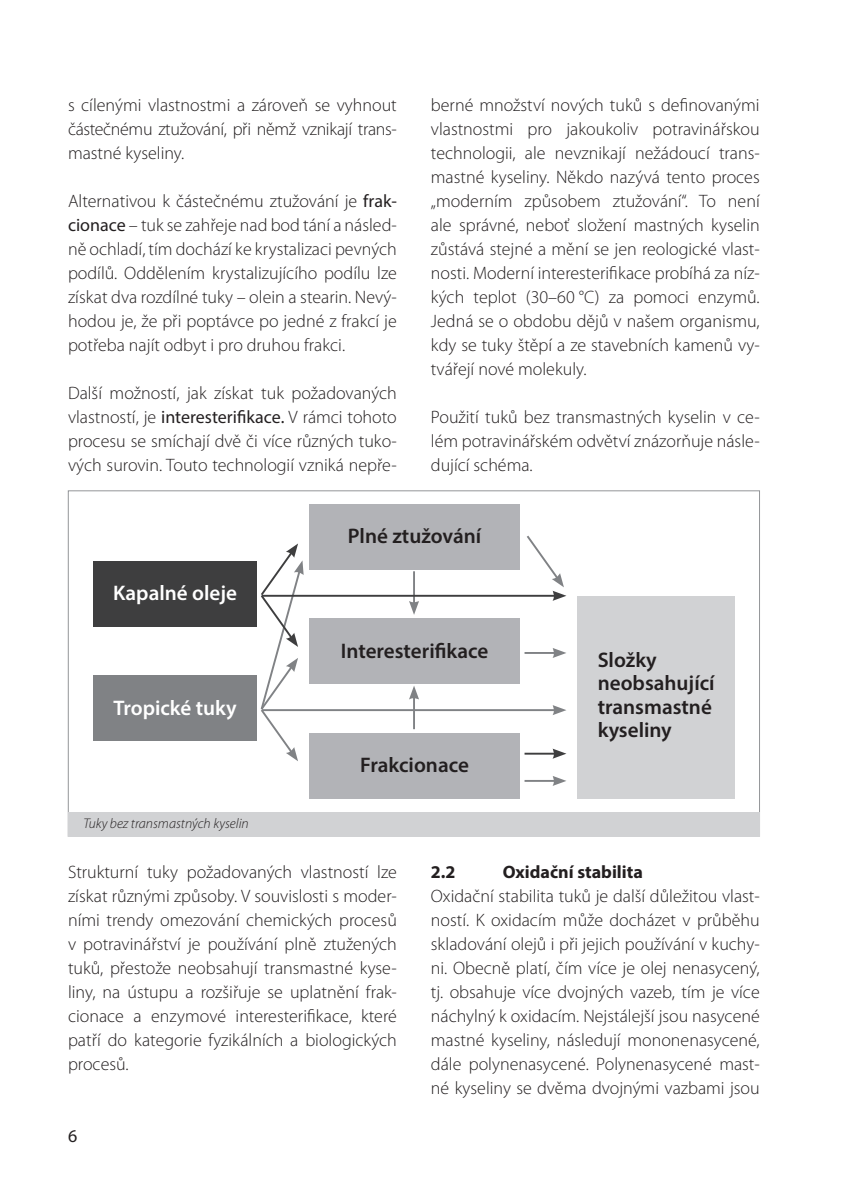
<style>
.page{position:relative;width:842px;height:1191px;background:#fff}
.page>*{position:absolute;margin:0;border:0;box-sizing:border-box;transform-origin:0 0}
.t1{font:600 21.2px/23px "Myriad Pro";color:#231f20}
.t2{font:600 21.2px "Myriad Pro";color:#fff}
.t3{font:300 18px/24px "Myriad Pro";color:#231f20;text-align:justify}
.t4{font:700 18px "Myriad Pro";color:#231f20}
.t5{font:18px "Myriad Pro";color:#231f20}
.t6{font:italic 300 14px "Myriad Pro";color:#231f20}
.s1{font-weight:400}
</style>
<div class="page">
<div style="left:68px;top:811px;width:691px;height:25px;background:#d1d2d4"></div>
<div style="left:309px;top:504px;width:210px;height:65px;background:#b2b3b7"></div>
<div style="left:578px;top:596px;width:157px;height:202px;background:#d1d2d4"></div>
<div style="left:93px;top:561px;width:163px;height:66px;background:#3e3e3f"></div>
<div style="left:93px;top:676px;width:163px;height:65px;background:#808285"></div>
<div style="left:309px;top:618px;width:210px;height:66px;background:#b2b3b7"></div>
<div style="left:309px;top:733px;width:210px;height:65px;background:#b2b3b7"></div>
<hr style="left:262px;top:709px;width:294px;height:2px;background:#808285">
<svg style="left:552px;top:705px;width:14px;height:10px"></svg>
<hr style="left:524px;top:652px;width:32px;height:2px;background:#808285">
<svg style="left:552px;top:648px;width:14px;height:10px"></svg>
<hr style="left:524px;top:780px;width:32px;height:2px;background:#808285">
<svg style="left:552px;top:776px;width:14px;height:10px"></svg>
<hr style="left:524px;top:752px;width:32px;height:2px;background:#3e3e3f">
<svg style="left:552px;top:748px;width:14px;height:10px"></svg>
<hr style="left:413px;top:571px;width:2px;height:33px;background:#808285">
<svg style="left:409px;top:601px;width:10px;height:14px"></svg>
<hr style="left:413px;top:696px;width:2px;height:33px;background:#808285">
<svg style="left:409px;top:686px;width:10px;height:13px"></svg>
<hr style="left:262px;top:595px;width:294px;height:2px;background:#3e3e3f">
<svg style="left:525px;top:535px;width:41px;height:66px"></svg>
<svg style="left:260px;top:543px;width:44px;height:218px"></svg>
<p class="t3" style="left:68px;top:93px;width:330px">s cílenými vlastnostmi a zároveň se vyhnout částečnému ztužování, při němž vznikají trans&shy;mastné kyseliny.</p>
<p class="t3" style="left:68px;top:189px;width:330px">Alternativou k částečnému ztužování je <span class="s1">frak&shy;cionace</span> – tuk se zahřeje nad bod tání a násled&shy;ně ochladí, tím dochází ke krystalizaci pevných podílů. Oddělením krystalizujícího podílu lze získat dva rozdílné tuky – olein a stearin. Nevý&shy;hodou je, že při poptávce po jedné z frakcí je potřeba najít odbyt i pro druhou frakci.</p>
<p class="t3" style="left:68px;top:381px;width:330px">Další možností, jak získat tuk požadovaných vlastností, je <span class="s1">interesterifikace.</span> V rámci tohoto procesu se smíchají dvě či více různých tuko&shy;vých surovin. Touto technologií vzniká nepře-</p>
<p class="t3" style="left:431px;top:93px;width:330px">berné množství nových tuků s definovanými vlastnostmi pro jakoukoliv potravinářskou technologii, ale nevznikají nežádoucí trans&shy;mastné kyseliny. Někdo nazývá tento proces „moderním způsobem ztužování“. To není ale správné, neboť složení mastných kyselin zůstává stejné a mění se jen reologické vlast&shy;nosti. Moderní interesterifikace probíhá za níz&shy;kých teplot (30–60 °C) za pomoci enzymů.<br>Jedná se o obdobu dějů v našem organismu, kdy se tuky štěpí a ze stavebních kamenů vy&shy;tvářejí nové molekuly.</p>
<p class="t3" style="left:431px;top:405px;width:330px">Použití tuků bez transmastných kyselin v ce&shy;lém potravinářském odvětví znázorňuje násle&shy;dující schéma.</p>
<p class="t2" style="left:113px;top:580px;width:125px">Kapalné oleje</p>
<p class="t2" style="left:113px;top:694px;width:125px">Tropické tuky</p>
<p class="t6" style="left:83px;top:816px;width:167px">Tuky bez transmastných kyselin</p>
<p class="t1" style="left:348px;top:524px;width:135px">Plné ztužování</p>
<p class="t1" style="left:341px;top:638px;width:149px">Interesterifikace</p>
<p class="t1" style="left:360px;top:753px;width:110px">Frakcionace</p>
<p class="t1" style="left:598px;top:648px;width:118px">Složky neobsahující transmastné kyseliny</p>
<p class="t3" style="left:68px;top:860px;width:330px">Strukturní tuky požadovaných vlastností lze získat různými způsoby. V souvislosti s moder&shy;ními trendy omezování chemických procesů v potravinářství je používání plně ztužených tuků, přestože neobsahují transmastné kyse&shy;liny, na ústupu a rozšiřuje se uplatnění frak&shy;cionace a enzymové interesterifikace, které patří do kategorie fyzikálních a biologických procesů.</p>
<p class="t4" style="left:431px;top:860px;width:26px">2.2</p>
<p class="t4" style="left:503px;top:860px;width:142px">Oxidační stabilita</p>
<p class="t3" style="left:431px;top:884px;width:330px">Oxidační stabilita tuků je další důležitou vlast&shy;ností. K oxidacím může docházet v průběhu skladování olejů i při jejich používání v kuchy&shy;ni. Obecně platí, čím více je olej nenasycený, tj. obsahuje více dvojných vazeb, tím je více náchylný k oxidacím. Nejstálejší jsou nasycené mastné kyseliny, následují mononenasycené, dále polynenasycené. Polynenasycené mast&shy;né kyseliny se dvěma dvojnými vazbami jsou</p>
<p class="t5" style="left:68px;top:1125px;width:11px">6</p>
</div>
